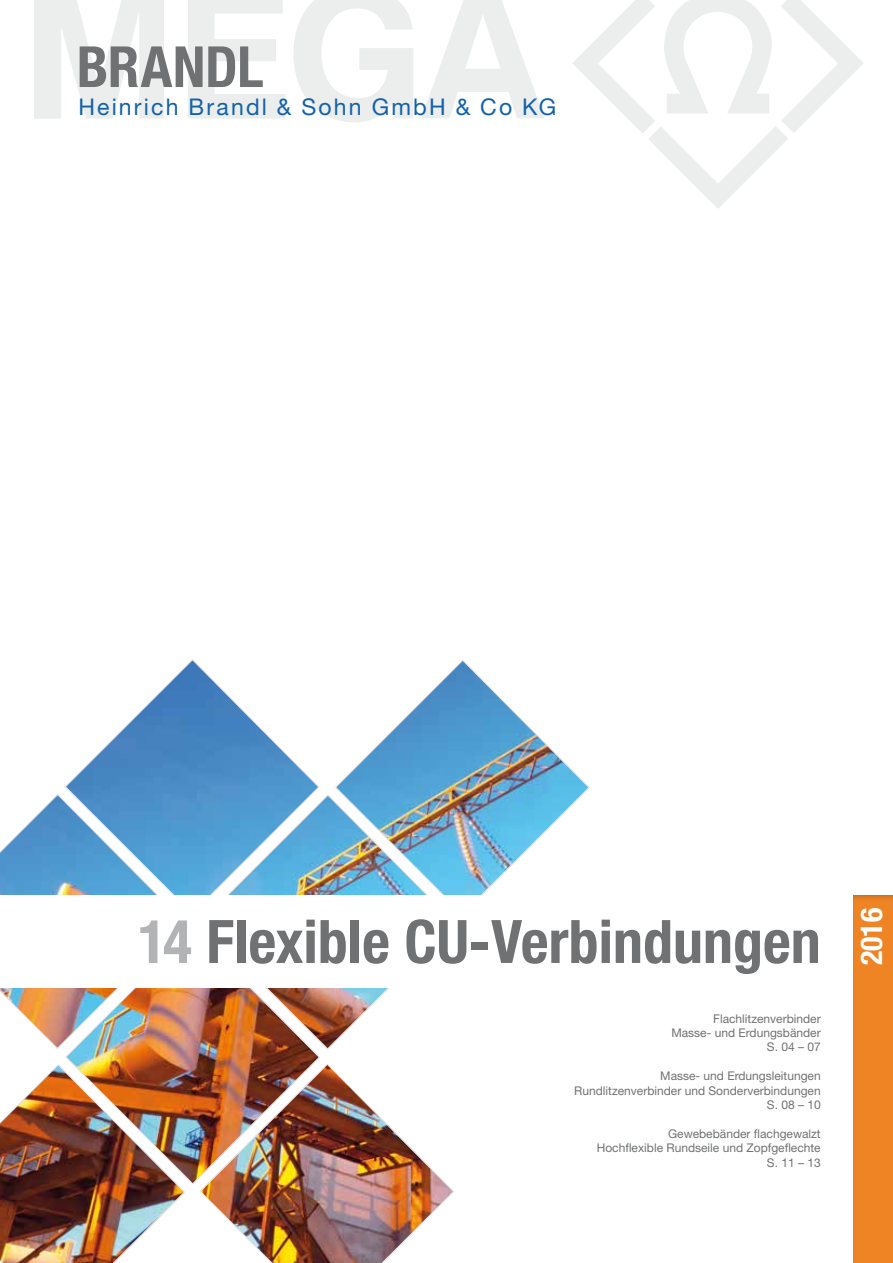
<style>
.page{position:relative;width:893px;height:1263px;background:#fff}
.page>*{position:absolute;margin:0;border:0;box-sizing:border-box;transform-origin:0 0}
.t1{font:700 condensed 60px "Helvetica Neue LT Std";color:#707172}
.t2{font:700 condensed 56.85px "Helvetica Neue LT Std";letter-spacing:-.005em;color:#707172}
.t3{font:700 condensed 30px "Helvetica Neue LT Std";color:#fff}
.t4{font:23.1px "Helvetica Neue LT Std";letter-spacing:.095em;color:#1262a9}
.t5{font:12px/14.4px "Helvetica Neue LT Std";color:#707172;text-align:right}
.s1{color:#b1b3b4}
</style>
<div class="page">
<img style="left:0;top:659px;width:590px;height:604px">
<div style="left:0;top:895px;width:829px;height:93px;background:#fff"></div>
<div style="left:851px;top:894px;width:42px;height:369px;background:#ef8424"></div>
<svg style="left:34px;top:0;width:130px;height:119px"></svg>
<svg style="left:188px;top:0;width:97px;height:119px"></svg>
<svg style="left:293px;top:0;width:120px;height:122px"></svg>
<svg style="left:422px;top:0;width:122px;height:118px"></svg>
<svg style="left:573px;top:0;width:290px;height:208px"></svg>
<svg style="left:661px;top:0;width:112px;height:113px"></svg>
<h2 class="t2" style="left:77px;top:32px;width:188px">BRANDL</h2>
<h3 class="t4" style="left:78px;top:93px;width:479px">Heinrich Brandl &amp; Sohn GmbH &amp; Co KG</h3>
<h1 class="t1" style="left:138px;top:905px;width:684px"><span class="s1">14</span> Flexible CU-Verbindungen</h1>
<p class="t5" style="left:671px;top:1011px;width:151px">Flachlitzenverbinder<br>Masse- und Erdungsbänder<br>S. 04 – 07</p>
<p class="t5" style="left:574px;top:1068px;width:248px">Masse- und Erdungsleitungen<br>Rundlitzenverbinder und Sonderverbindungen<br>S. 08 – 10</p>
<p class="t5" style="left:597px;top:1126px;width:226px">Gewebebänder flachgewalzt<br>Hochflexible Rundseile und Zopfgeflechte<br>S. 11 – 13</p>
<h3 class="t3" style="left:853px;top:965px;width:59px;rotate:-90deg">2016</h3>
</div>
